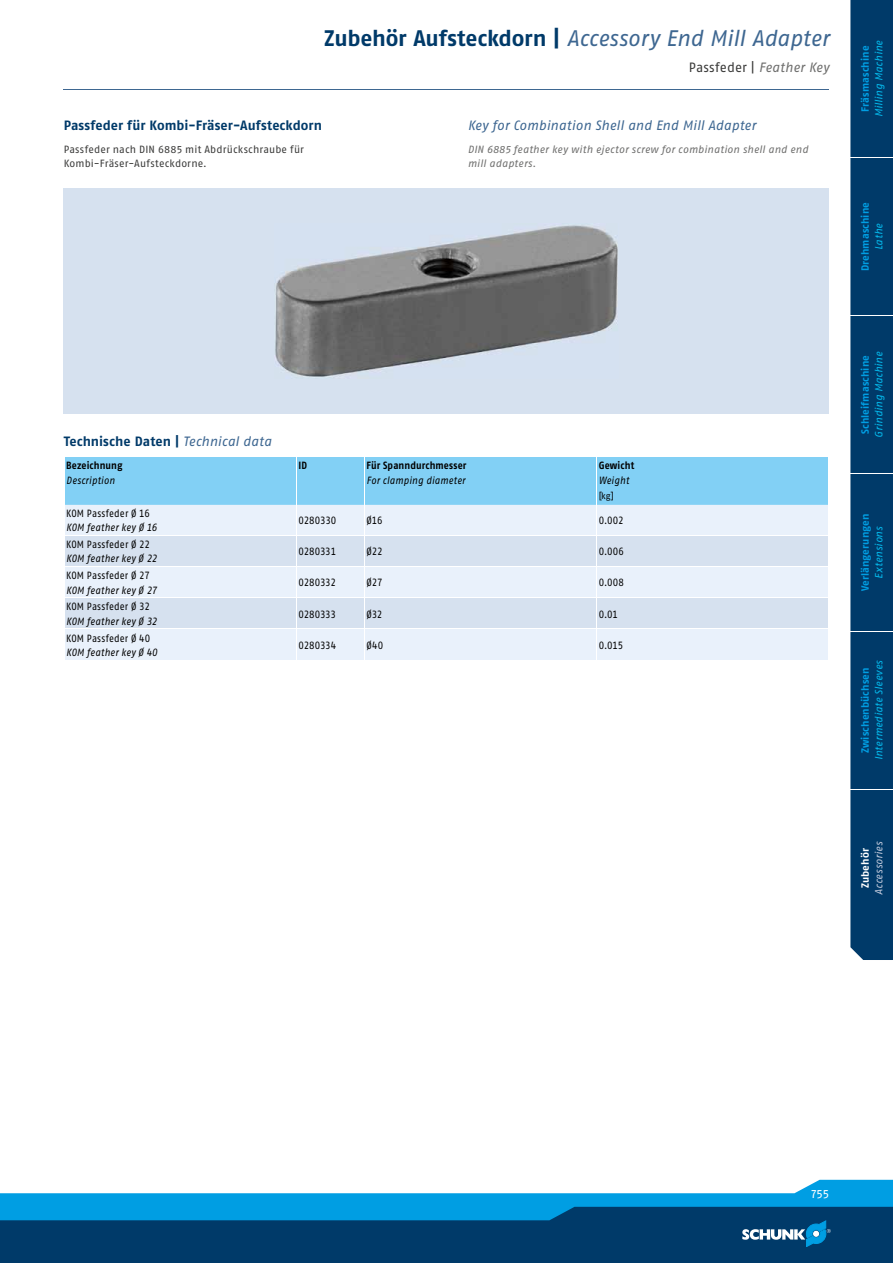
<style>
.page{position:relative;width:893px;height:1263px;background:#fff}
.page>*{position:absolute;margin:0;border:0;box-sizing:border-box;transform-origin:0 0}
.t1{font:italic 22.5px "SCHUNK Fago Pro";letter-spacing:-.01em;color:#3e6791}
.t2{font:700 13.5px "SCHUNK Fago Pro";letter-spacing:.005em;color:#003a69}
.t3{font:italic 13.5px "SCHUNK Fago Pro";letter-spacing:.005em;color:#3e6791}
.t4{font:13.5px "SCHUNK Fago Pro";letter-spacing:.005em;color:#3b3b3a}
.t5{font:12px "SCHUNK Fago Pro";color:#fff}
.t6{font:italic 10.5px "SCHUNK Fago Pro";letter-spacing:.015em;color:#000;scale:.9 1}
.t7{font:10.5px "SCHUNK Fago Pro";letter-spacing:.01em;color:#000;scale:.9 1}
.t8{font:italic 10.5px/14.2px "SCHUNK Fago Pro";letter-spacing:.015em;color:#6f6f6e}
.t9{font:10.5px/14.2px "SCHUNK Fago Pro";letter-spacing:.015em;color:#3b3b3a}
.t10{font:700 10.5px "SCHUNK Fago Pro";letter-spacing:.01em;color:#009ee3}
.t11{font:italic 10.5px "SCHUNK Fago Pro";letter-spacing:.015em;color:#05bbee}
.t12{font:700 10.5px "SCHUNK Fago Pro";letter-spacing:.01em;color:#000;scale:.9 1}
.t13{font:10.5px "SCHUNK Fago Pro";letter-spacing:-.02em;color:#000;scale:.9 1}
.t14{font:10.5px "SCHUNK Fago Pro";letter-spacing:-.01em;color:#000;scale:.9 1}
.t15{font:italic 10.5px "SCHUNK Fago Pro";color:#c4ccde}
.t16{font:700 10.5px "SCHUNK Fago Pro";letter-spacing:.01em;color:#fff}
.t17{font:9px "SCHUNK Fago Pro";color:#000}
.s1{font-weight:700;font-style:normal;color:#003a69}
.s2{font-style:italic;color:#6f6f6e}
.s3{font-weight:400;font-style:italic;color:#3e6791}
</style>
<div class="page">
<div style="left:0;top:1202px;width:893px;height:61px;background:#003a69"></div>
<svg style="left:0;top:1180px;width:893px;height:67px"></svg>
<hr style="left:64px;top:89px;width:765px;height:1px;background:#3e6791">
<div style="left:64px;top:188px;width:765px;height:226px;background:#d6e1ef"></div>
<img style="left:275px;top:225px;width:343px;height:152px">
<div style="left:65px;top:505px;width:763px;height:155px;background:#e9f1fb"></div>
<svg style="left:65px;top:536px;width:763px;height:93px;background:#dce6f3"></svg>
<div style="left:65px;top:457px;width:763px;height:48px;background:#82d0f5"></div>
<hr style="left:296px;top:505px;width:1px;height:30px;background:#fff">
<hr style="left:364px;top:505px;width:1px;height:30px;background:#fff">
<hr style="left:596px;top:505px;width:1px;height:30px;background:#fff">
<hr style="left:64px;top:535px;width:232px;height:1px;background:#fff">
<hr style="left:296px;top:535px;width:68px;height:1px;background:#fff">
<hr style="left:296px;top:536px;width:1px;height:30px;background:#fff">
<hr style="left:364px;top:535px;width:233px;height:1px;background:#fff">
<hr style="left:364px;top:536px;width:1px;height:30px;background:#fff">
<hr style="left:597px;top:535px;width:232px;height:1px;background:#fff">
<hr style="left:596px;top:536px;width:1px;height:30px;background:#fff">
<hr style="left:64px;top:566px;width:232px;height:1px;background:#fff">
<hr style="left:296px;top:566px;width:68px;height:1px;background:#fff">
<hr style="left:296px;top:567px;width:1px;height:30px;background:#fff">
<hr style="left:364px;top:566px;width:233px;height:1px;background:#fff">
<hr style="left:364px;top:567px;width:1px;height:30px;background:#fff">
<hr style="left:597px;top:566px;width:232px;height:1px;background:#fff">
<hr style="left:596px;top:567px;width:1px;height:30px;background:#fff">
<hr style="left:64px;top:597px;width:232px;height:1px;background:#fff">
<hr style="left:296px;top:597px;width:68px;height:1px;background:#fff">
<hr style="left:296px;top:598px;width:1px;height:31px;background:#fff">
<hr style="left:364px;top:597px;width:233px;height:1px;background:#fff">
<hr style="left:364px;top:598px;width:1px;height:31px;background:#fff">
<hr style="left:597px;top:597px;width:232px;height:1px;background:#fff">
<hr style="left:596px;top:598px;width:1px;height:31px;background:#fff">
<hr style="left:64px;top:629px;width:232px;height:1px;background:#fff">
<hr style="left:296px;top:629px;width:68px;height:1px;background:#fff">
<hr style="left:296px;top:629px;width:1px;height:31px;background:#fff">
<hr style="left:364px;top:629px;width:233px;height:1px;background:#fff">
<hr style="left:364px;top:629px;width:1px;height:31px;background:#fff">
<hr style="left:597px;top:629px;width:232px;height:1px;background:#fff">
<hr style="left:596px;top:629px;width:1px;height:31px;background:#fff">
<div style="left:850px;top:0;width:43px;height:960px;background:#003a69"></div>
<hr style="left:850px;top:789px;width:43px;height:1px;background:#fff">
<h1 class="t1" style="left:324px;top:24px;width:506px"><span class="s1">Zubehör Aufsteckdorn |</span> Accessory End Mill Adapter</h1>
<p class="t4" style="left:689px;top:60px;width:142px">Passfeder | <span class="s2">Feather Key</span></p>
<p class="t2" style="left:64px;top:117px;width:260px">Passfeder für Kombi-Fräser-Aufsteckdorn</p>
<p class="t3" style="left:468px;top:117px;width:290px">Key for Combination Shell and End Mill Adapter</p>
<p class="t9" style="left:64px;top:142px;width:242px">Passfeder nach DIN 6885 mit Abdrückschraube für<br>Kombi-Fräser-Aufsteckdorne.</p>
<p class="t8" style="left:468px;top:142px;width:342px">DIN 6885 feather key with ejector screw for combination shell and end mill adapters.</p>
<p class="t10" style="left:859px;top:112px;width:68px;rotate:-90deg">Fräsmaschine</p>
<p class="t11" style="left:872px;top:117px;width:78px;rotate:-90deg">Milling Machine</p>
<p class="t10" style="left:859px;top:271px;width:71px;rotate:-90deg">Drehmaschine</p>
<p class="t11" style="left:872px;top:250px;width:28px;rotate:-90deg">Lathe</p>
<p class="t2" style="left:64px;top:433px;width:209px">Technische Daten | <span class="s3">Technical data</span></p>
<p class="t12" style="left:66px;top:459px;width:64px">Bezeichnung</p>
<p class="t6" style="left:66px;top:474px;width:56px">Description</p>
<p class="t7" style="left:66px;top:507px;width:95px">KOM Passfeder Ø 16</p>
<p class="t6" style="left:66px;top:521px;width:102px">KOM feather key Ø 16</p>
<p class="t7" style="left:66px;top:538px;width:95px">KOM Passfeder Ø 22</p>
<p class="t6" style="left:66px;top:552px;width:102px">KOM feather key Ø 22</p>
<p class="t7" style="left:66px;top:569px;width:95px">KOM Passfeder Ø 27</p>
<p class="t6" style="left:66px;top:584px;width:102px">KOM feather key Ø 27</p>
<p class="t7" style="left:66px;top:600px;width:94px">KOM Passfeder Ø 32</p>
<p class="t6" style="left:66px;top:615px;width:102px">KOM feather key Ø 32</p>
<p class="t7" style="left:66px;top:631px;width:95px">KOM Passfeder Ø 40</p>
<p class="t6" style="left:66px;top:646px;width:103px">KOM feather key Ø 40</p>
<p class="t12" style="left:298px;top:459px;width:11px">ID</p>
<p class="t12" style="left:366px;top:459px;width:112px">Für Spanndurchmesser</p>
<p class="t6" style="left:366px;top:474px;width:111px">For clamping diameter</p>
<p class="t12" style="left:599px;top:459px;width:41px">Gewicht</p>
<p class="t6" style="left:599px;top:474px;width:35px">Weight</p>
<p class="t17" style="left:599px;top:491px;width:17px">[kg]</p>
<p class="t14" style="left:298px;top:514px;width:43px">0280330</p>
<p class="t7" style="left:366px;top:514px;width:20px">Ø16</p>
<p class="t7" style="left:599px;top:514px;width:29px">0.002</p>
<p class="t13" style="left:298px;top:545px;width:43px">0280331</p>
<p class="t7" style="left:366px;top:545px;width:19px">Ø22</p>
<p class="t7" style="left:599px;top:545px;width:29px">0.006</p>
<p class="t13" style="left:298px;top:576px;width:43px">0280332</p>
<p class="t7" style="left:366px;top:576px;width:19px">Ø27</p>
<p class="t7" style="left:599px;top:576px;width:29px">0.008</p>
<p class="t13" style="left:298px;top:607px;width:43px">0280333</p>
<p class="t7" style="left:366px;top:607px;width:19px">Ø32</p>
<p class="t7" style="left:599px;top:607px;width:23px">0.01</p>
<p class="t14" style="left:298px;top:639px;width:44px">0280334</p>
<p class="t7" style="left:366px;top:639px;width:20px">Ø40</p>
<p class="t7" style="left:599px;top:639px;width:29px">0.015</p>
<p class="t10" style="left:859px;top:434px;width:80px;rotate:-90deg">Schleifmaschine</p>
<p class="t11" style="left:872px;top:437px;width:87px;rotate:-90deg">Grinding Machine</p>
<p class="t10" style="left:859px;top:591px;width:79px;rotate:-90deg">Verlängerungen</p>
<p class="t11" style="left:872px;top:578px;width:54px;rotate:-90deg">Extensions</p>
<p class="t10" style="left:859px;top:753px;width:88px;rotate:-90deg">Zwischenbüchsen</p>
<p class="t11" style="left:872px;top:760px;width:101px;rotate:-90deg">Intermediate Sleeves</p>
<p class="t16" style="left:859px;top:888px;width:41px;rotate:-90deg">Zubehör</p>
<p class="t15" style="left:872px;top:895px;width:55px;rotate:-90deg">Accessories</p>
<p class="t5" style="left:811px;top:1186px;width:19px">755</p>
</div>
